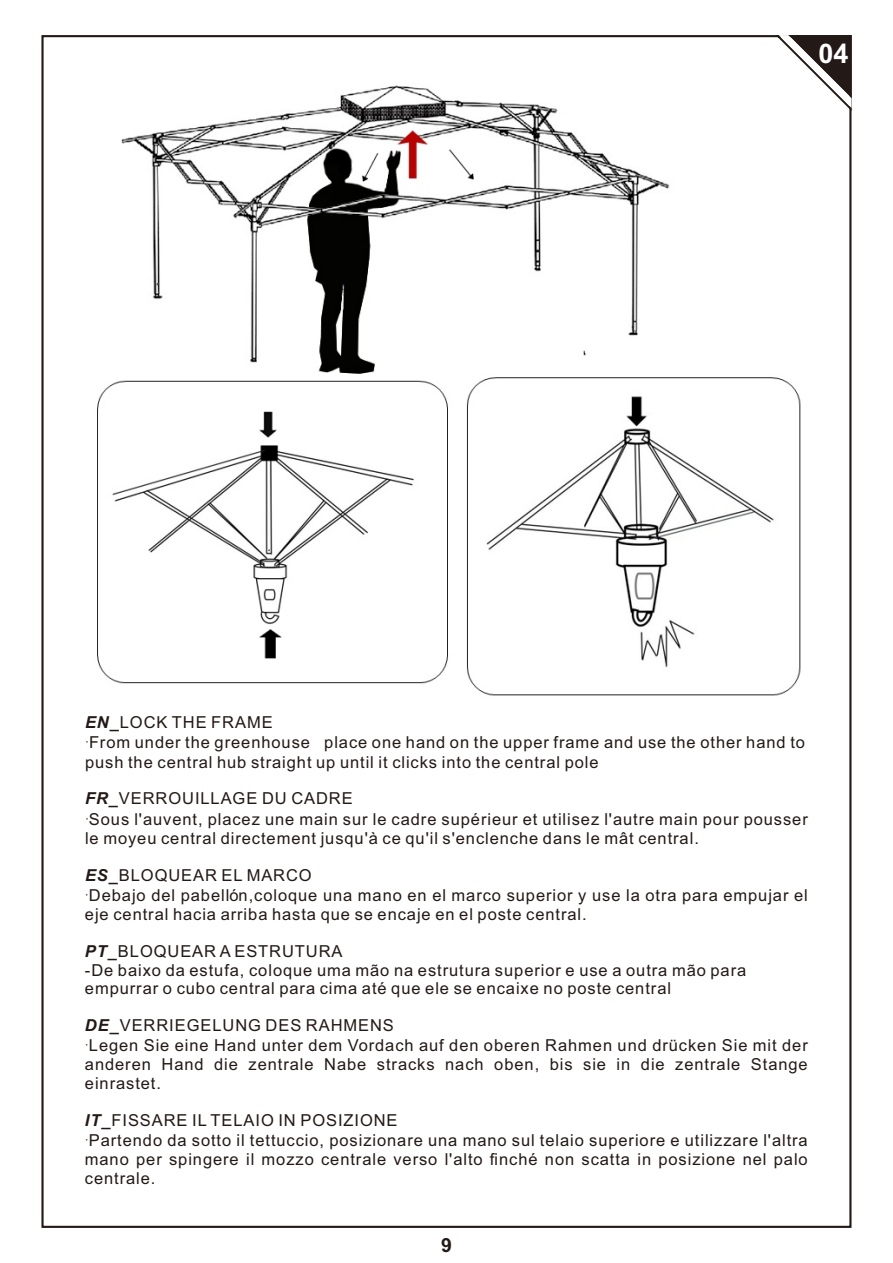
<style>
.page{position:relative;width:893px;height:1263px;background:#fff}
.page>*{position:absolute;margin:0;border:0;box-sizing:border-box;transform-origin:0 0}
.t1{font:700 27px "Arial";color:#fff}
.t2{font:700 19.5px "Arial";color:#231916}
.t3{font:16.5px/19.8px "Arial";letter-spacing:.055em;color:#231916}
.s1{font-weight:700;font-style:italic}
.s2{font-family:"Microsoft Ya Hei";font-weight:300}
</style>
<div class="page">
<img style="left:97px;top:85px;width:704px;height:611px">
<svg style="left:775px;top:35px;width:77px;height:79px"></svg>
<h1 class="t1" style="left:818px;top:43px;width:32px">04</h1>
<p class="t3" style="left:85px;top:714px;width:721px"><span class="s1">EN_</span>LOCK THE FRAME<br><span class="s2">·</span>From under the greenhouse place one hand on the upper frame and use the other hand to push the central hub straight up until it clicks into the central pole</p>
<p class="t3" style="left:85px;top:790px;width:724px"><span class="s1">FR_</span>VERROUILLAGE DU CADRE<br><span class="s2">·</span>Sous l'auvent, placez une main sur le cadre supérieur et utilisez l'autre main pour pousser le moyeu central directement jusqu'à ce qu'il s'enclenche dans le mât central.</p>
<p class="t3" style="left:85px;top:867px;width:724px"><span class="s1">ES_</span>BLOQUEAR EL MARCO<br><span class="s2">·</span>Debajo del pabellón,coloque una mano en el marco superior y use la otra para empujar el eje central hacia arriba hasta que se encaje en el poste central.</p>
<p class="t3" style="left:85px;top:944px;width:663px;line-height:18.5px"><span class="s1">PT_</span>BLOQUEAR A ESTRUTURA<br>-De baixo da estufa, coloque uma mão na estrutura superior e use a outra mão para empurrar o cubo central para cima até que ele se encaixe no poste central</p>
<p class="t3" style="left:85px;top:1017px;width:724px;line-height:19.4px"><span class="s1">DE_</span>VERRIEGELUNG DES RAHMENS<br><span class="s2">·</span>Legen Sie eine Hand unter dem Vordach auf den oberen Rahmen und drücken Sie mit der anderen Hand die zentrale Nabe stracks nach oben, bis sie in die zentrale Stange einrastet.</p>
<p class="t3" style="left:85px;top:1112px;width:724px;line-height:19.4px"><span class="s1">IT_</span>FISSARE IL TELAIO IN POSIZIONE<br><span class="s2">·</span>Partendo da sotto il tettuccio, posizionare una mano sul telaio superiore e utilizzare l'altra mano per spingere il mozzo centrale verso l'alto finché non scatta in posizione nel palo centrale.</p>
<p class="t2" style="left:441px;top:1238px;width:12px">9</p>
</div>
